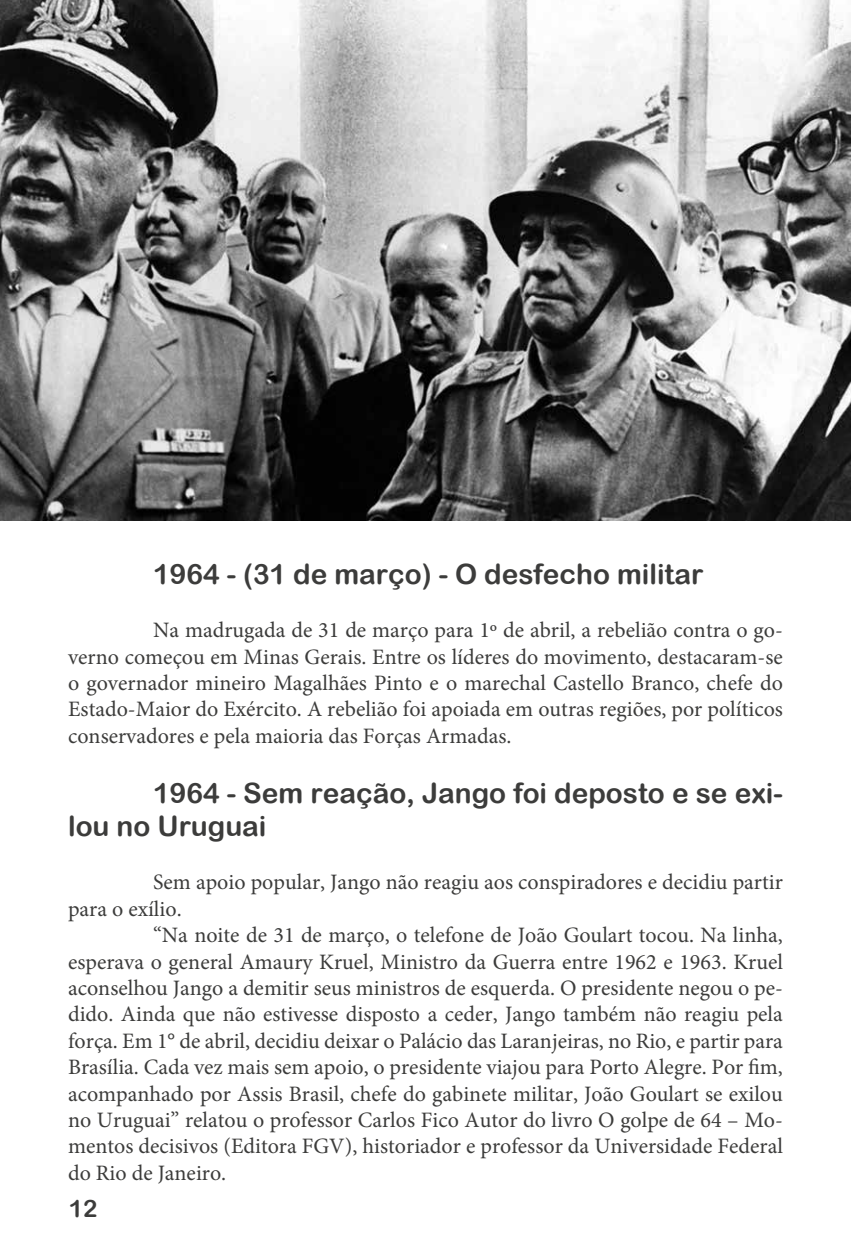
<style>
.page{position:relative;width:851px;height:1248px;background:#fff}
.page>*{position:absolute;margin:0;border:0;box-sizing:border-box;transform-origin:0 0}
.t1{font:28px/33.6px "Arial Rounded MT Bold";color:#3c3c3b}
.t2{font:24px "Arial Rounded MT Bold";color:#3c3c3b}
.t3{font:22px/26.4px "Minion Pro";color:#3c3c3b;text-align:justify}
</style>
<div class="page">
<img style="left:0;top:0;width:850px;height:520px">
<p class="t1" style="left:153px;top:557px;width:551px">1964 - (31 de março) - O desfecho militar</p>
<p class="t3" style="left:68px;top:617px;width:716px;text-indent:85px">Na madrugada de 31 de março para 1º de abril, a rebelião contra o go&shy;verno começou em Minas Gerais. Entre os líderes do movimento, destacaram-se o governador mineiro Magalhães Pinto e o marechal Castello Branco, chefe do Estado-Maior do Exército. A rebelião foi apoiada em outras regiões, por políticos conservadores e pela maioria das Forças Armadas.</p>
<p class="t1" style="left:68px;top:775px;width:716px;text-indent:85px">1964 - Sem reação, Jango foi deposto e se exi&shy;lou no Uruguai</p>
<p class="t3" style="left:68px;top:869px;width:716px;text-indent:85px">Sem apoio popular, Jango não reagiu aos conspiradores e decidiu partir para o exílio.</p>
<p class="t3" style="left:68px;top:921px;width:716px;text-indent:85px">“Na noite de 31 de março, o telefone de João Goulart tocou. Na linha, esperava o general Amaury Kruel, Ministro da Guerra entre 1962 e 1963. Kruel aconselhou Jango a demitir seus ministros de esquerda. O presidente negou o pe&shy;dido. Ainda que não estivesse disposto a ceder, Jango também não reagiu pela força. Em 1° de abril, decidiu deixar o Palácio das Laranjeiras, no Rio, e partir para Brasília. Cada vez mais sem apoio, o presidente viajou para Porto Alegre. Por fim, acompanhado por Assis Brasil, chefe do gabinete militar, João Goulart se exilou no Uruguai” relatou o professor Carlos Fico Autor do livro O golpe de 64 – Mo&shy;mentos decisivos (Editora FGV), historiador e professor da Universidade Federal do Rio de Janeiro.</p>
<p class="t2" style="left:69px;top:1194px;width:30px">12</p>
</div>
